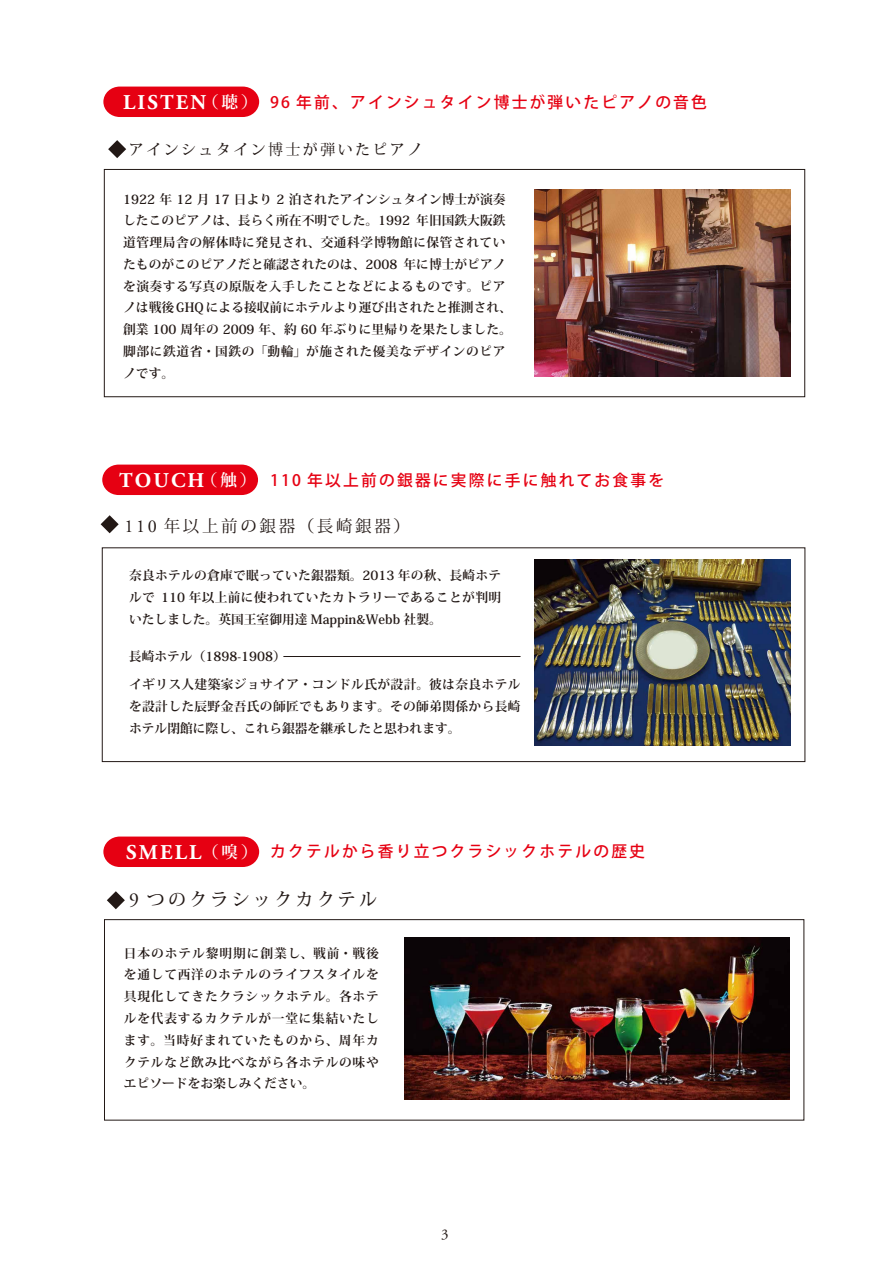
<style>
.page{position:relative;width:893px;height:1263px;background:#fff}
.page>*{position:absolute;margin:0;border:0;box-sizing:border-box;transform-origin:0 0}
.t1{font:700 21px "Adobe Garamond Pro";letter-spacing:.1em;color:#fff}
.t2{font:500 18px "Koz Min Pr 6 N";letter-spacing:.18em;color:#221815}
.t3{font:16.5px "Koz Min Pr 6 N";letter-spacing:.16em;color:#221815}
.t4{font:500 15.75px "Koz Go Pr 6 N";letter-spacing:.14em;color:#e60012}
.t5{font:500 15px "Koz Min Pr 6 N";letter-spacing:.16em;color:#221815}
.t6{font:14.85px "Adobe Garamond Pro";color:#221815}
.t7{font:700 12.75px/21.8px "Koz Min Pr 6 N";color:#221815;text-align:justify}
.s1{font-weight:400}
.s2{font-family:"Koz Min Pr 6 N";font-weight:500;font-size:16.5px}
.s3{font-family:"Koz Min Pr 6 N";font-size:16.5px}
.s4{font-family:"Adobe Garamond Pro";font-size:18.15px}
.s5{font-weight:500}
.s6{font-family:"Adobe Garamond Pro";font-weight:400;font-size:19.8px}
</style>
<div class="page">
<div style="left:104px;top:169px;width:701px;height:228px;border:1px solid #221815"></div>
<div style="left:102px;top:547px;width:703px;height:215px;border:1px solid #221815"></div>
<svg style="left:108px;top:140px;width:18px;height:18px"></svg>
<svg style="left:101px;top:515px;width:18px;height:18px"></svg>
<div style="left:104px;top:919px;width:700px;height:201px;border:1px solid #221815"></div>
<svg style="left:107px;top:891px;width:18px;height:18px"></svg>
<div style="left:103px;top:87px;width:156px;height:30px;background:#e60012"></div>
<svg style="left:103px;top:836px;width:156px;height:31px;background:#e71021"></svg>
<div style="left:102px;top:465px;width:156px;height:30px;background:#e60012"></div>
<img style="left:534px;top:190px;width:257px;height:186px">
<img style="left:534px;top:559px;width:256px;height:187px">
<hr style="left:283px;top:656px;width:238px;height:1px;background:#221815">
<img style="left:405px;top:937px;width:384px;height:162px">
<p class="t4" style="left:270px;top:93px;width:438px">96 年前、アインシュタイン博士が弾いたピアノの音色</p>
<p class="t5" style="left:129px;top:141px;width:295px">アインシュタイン<span class="s1">博士</span>が<span class="s1">弾</span>いたピアノ</p>
<h1 class="t1" style="left:123px;top:91px;width:136px">LISTEN<span class="s2">（</span><span class="s3">聴</span><span class="s2">）</span></h1>
<p class="t7" style="left:123px;top:188px;width:390px;text-align:left">1922 年 12 月 17 日より 2 泊されたアインシュタイン博士が演奏したこのピアノは、長らく所在不明でした。1992 年旧国鉄大阪鉄道管理局舎の解体時に発見され、交通科学博物館に保管されていたものがこのピアノだと確認されたのは、2008 年に博士がピアノを演奏する写真の原版を入手したことなどによるものです。ピアノは戦後 GHQ による接収前にホテルより運び出されたと推測され、創業 100 周年の 2009 年、約 60 年ぶりに里帰りを果たしました。脚部に鉄道省・国鉄の「動輪」が施された優美なデザインのピアノです。</p>
<h1 class="t1" style="left:119px;top:469px;width:139px">TOUCH<span class="s2">（</span><span class="s3">触</span><span class="s2">）</span></h1>
<p class="t4" style="left:270px;top:471px;width:396px">110 年以上前の銀器に実際に手に触れてお食事を</p>
<p class="t3" style="left:125px;top:516px;width:287px"><span class="s4">110</span> 年以上前<span class="s5">の</span>銀器<span class="s5">（</span>長崎銀器<span class="s5">）</span></p>
<p class="t7" style="left:129px;top:565px;width:373px">奈良ホテルの倉庫で眠っていた銀器類。2013 年の秋、長崎ホテルで 110 年以上前に使われていたカトラリーであることが判明いたしました。英国王室御用達 Mappin&amp;Webb 社製。</p>
<p class="t7" style="left:129px;top:646px;width:158px">長崎ホテル（1898-1908）</p>
<p class="t7" style="left:129px;top:674px;width:393px">イギリス人建築家ジョサイア・コンドル氏が設計。彼は奈良ホテルを設計した辰野金吾氏の師匠でもあります。その師弟関係から長崎ホテル閉館に際し、これら銀器を継承したと思われます。</p>
<h1 class="t1" style="left:126px;top:840px;width:133px">SMELL<span class="s2">（</span><span class="s3">嗅</span><span class="s2">）</span></h1>
<p class="t4" style="left:270px;top:842px;width:376px">カクテルから香り立つクラシックホテルの歴史</p>
<h2 class="t2" style="left:129px;top:889px;width:250px"><span class="s6">9</span> つのクラシックカクテル</h2>
<p class="t7" style="left:124px;top:942px;width:256px">日本のホテル黎明期に創業し、戦前・戦後を通して西洋のホテルのライフスタイルを具現化してきたクラシックホテル。各ホテルを代表するカクテルが一堂に集結いたします。当時好まれていたものから、周年カクテルなど飲み比べながら各ホテルの味やエピソードをお楽しみください。</p>
<p class="t6" style="left:441px;top:1225px;width:9px">3</p>
</div>
